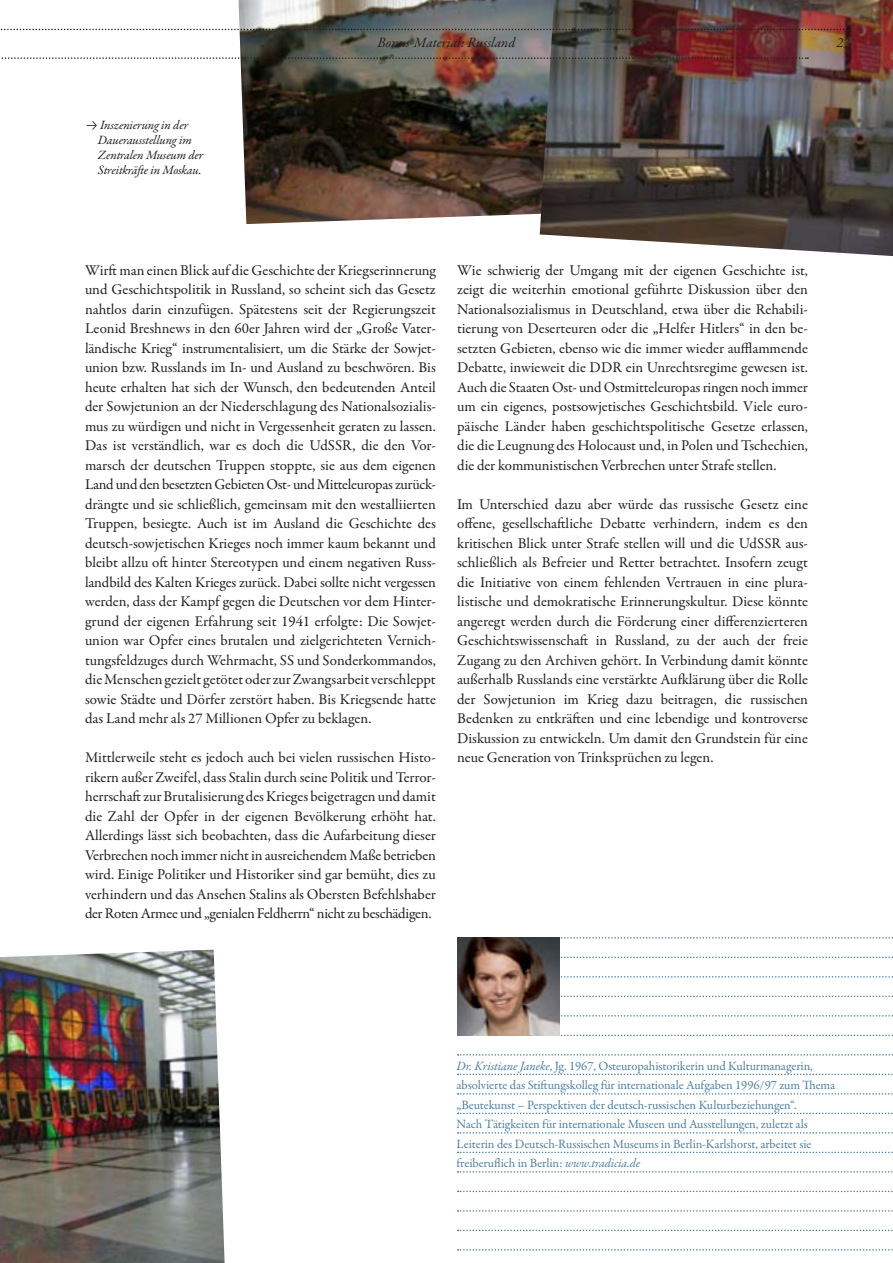
<style>
.page{position:relative;width:893px;height:1263px;background:#fff}
.page>*{position:absolute;margin:0;border:0;box-sizing:border-box;transform-origin:0 0}
.t1{font:15px/19.5px "Garamond Premr Pro";letter-spacing:-.005em;color:#231f20;text-align:justify}
.t2{font:italic 14.25px "Garamond Premr Pro";color:#231f20}
.t3{font:12.75px/19.5px "Garamond Premr Pro";letter-spacing:-.01em;color:#4e80a0}
.t4{font:italic 12.75px/15px "Garamond Premr Pro";letter-spacing:-.01em;color:#231f20}
.s1{font-style:italic}
</style>
<div class="page">
<img style="left:239px;top:0;width:301px;height:224px">
<img style="left:540px;top:0;width:353px;height:256px">
<svg style="left:1px;top:57px;width:807px;height:2px;background:#756765"></svg>
<svg style="left:0;top:29px;width:851px;height:1px"></svg>
<svg style="left:560px;top:976px;width:333px;height:1px"></svg>
<svg style="left:560px;top:995px;width:333px;height:2px"></svg>
<svg style="left:560px;top:1015px;width:333px;height:1px"></svg>
<svg style="left:458px;top:1034px;width:435px;height:2px"></svg>
<svg style="left:458px;top:1054px;width:435px;height:1px"></svg>
<svg style="left:458px;top:1073px;width:435px;height:2px"></svg>
<svg style="left:458px;top:1093px;width:435px;height:1px"></svg>
<svg style="left:458px;top:1112px;width:435px;height:2px"></svg>
<svg style="left:458px;top:1132px;width:435px;height:1px"></svg>
<svg style="left:458px;top:1151px;width:435px;height:2px"></svg>
<svg style="left:458px;top:1171px;width:435px;height:1px"></svg>
<svg style="left:458px;top:1190px;width:435px;height:2px"></svg>
<svg style="left:458px;top:1210px;width:435px;height:1px"></svg>
<svg style="left:458px;top:1229px;width:435px;height:2px"></svg>
<svg style="left:458px;top:1249px;width:435px;height:1px"></svg>
<svg style="left:458px;top:937px;width:435px;height:1px"></svg>
<svg style="left:560px;top:956px;width:333px;height:2px"></svg>
<img style="left:457px;top:938px;width:103px;height:97px">
<img style="left:0;top:950px;width:225px;height:313px">
<p class="t4" style="left:98px;top:118px;width:107px">Inszenierung in der<br>Dauerausstellung im<br>Zentralen Museum der<br>Streitkräfte in Moskau.</p>
<p class="t2" style="left:377px;top:34px;width:139px">Bonus-Material: Russland</p>
<p class="t2" style="left:837px;top:34px;width:15px">23</p>
<p class="t1" style="left:85px;top:261px;width:352px">Wirft man einen Blick auf die Geschichte der Kriegserinnerung und Geschichtspolitik in Russland, so scheint sich das Gesetz nahtlos darin einzufügen. Spätestens seit der Regierungszeit Leonid Breshnews in den 60er Jahren wird der „Große Vater&shy;ländische Krieg“ instrumentalisiert, um die Stärke der Sowjet&shy;union bzw. Russlands im In- und Ausland zu beschwören. Bis heute erhalten hat sich der Wunsch, den bedeutenden Anteil der Sowjetunion an der Niederschlagung des Nationalsozialis&shy;mus zu würdigen und nicht in Vergessenheit geraten zu lassen.<br>Das ist verständlich, war es doch die UdSSR, die den Vor&shy;marsch der deutschen Truppen stoppte, sie aus dem eigenen Land und den besetzten Gebieten Ost- und Mitteleuropas zurück&shy;drängte und sie schließlich, gemeinsam mit den westalliierten Truppen, besiegte. Auch ist im Ausland die Geschichte des deutsch-sowjetischen Krieges noch immer kaum bekannt und bleibt allzu oft hinter Stereotypen und einem negativen Russ&shy;landbild des Kalten Krieges zurück. Dabei sollte nicht vergessen werden, dass der Kampf gegen die Deutschen vor dem Hinter&shy;grund der eigenen Erfahrung seit 1941 erfolgte: Die Sowjet&shy;union war Opfer eines brutalen und zielgerichteten Vernich&shy;tungsfeldzuges durch Wehrmacht, SS und Sonderkommandos, die Menschen gezielt getötet oder zur Zwangsarbeit verschleppt sowie Städte und Dörfer zerstört haben. Bis Kriegsende hatte das Land mehr als 27 Millionen Opfer zu beklagen.</p>
<p class="t1" style="left:85px;top:748px;width:352px">Mittlerweile steht es jedoch auch bei vielen russischen Histo&shy;rikern außer Zweifel, dass Stalin durch seine Politik und Terror&shy;herrschaft zur Brutalisierung des Krieges beigetragen und damit die Zahl der Opfer in der eigenen Bevölkerung erhöht hat.<br>Allerdings lässt sich beobachten, dass die Aufarbeitung dieser Verbrechen noch immer nicht in ausreichendem Maße betrieben wird. Einige Politiker und Historiker sind gar bemüht, dies zu verhindern und das Ansehen Stalins als Obersten Befehlshaber der Roten Armee und „genialen Feldherrn“ nicht zu beschädigen.</p>
<p class="t1" style="left:457px;top:261px;width:352px">Wie schwierig der Umgang mit der eigenen Geschichte ist, zeigt die weiterhin emotional geführte Diskussion über den Nationalsozialismus in Deutschland, etwa über die Rehabili&shy;tierung von Deserteuren oder die „Helfer Hitlers“ in den be&shy;setzten Gebieten, ebenso wie die immer wieder aufflammende Debatte, inwieweit die DDR ein Unrechtsregime gewesen ist.<br>Auch die Staaten Ost- und Ostmitteleuropas ringen noch immer um ein eigenes, postsowjetisches Geschichtsbild. Viele euro&shy;päische Länder haben geschichtspolitische Gesetze erlassen, die die Leugnung des Holocaust und, in Polen und Tschechien, die der kommunistischen Verbrechen unter Strafe stellen.</p>
<p class="t1" style="left:457px;top:495px;width:352px">Im Unterschied dazu aber würde das russische Gesetz eine offene, gesellschaftliche Debatte verhindern, indem es den kritischen Blick unter Strafe stellen will und die UdSSR aus&shy;schließlich als Befreier und Retter betrachtet. Insofern zeugt die Initiative von einem fehlenden Vertrauen in eine plura&shy;listische und demokratische Erinnerungskultur. Diese könnte angeregt werden durch die Förderung einer differenzierteren Geschichtswissenschaft in Russland, zu der auch der freie Zugang zu den Archiven gehört. In Verbindung damit könnte außerhalb Russlands eine verstärkte Aufklärung über die Rolle der Sowjetunion im Krieg dazu beitragen, die russischen Bedenken zu entkräften und eine lebendige und kontroverse Diskussion zu entwickeln. Um damit den Grundstein für eine neue Generation von Trinksprüchen zu legen.</p>
<p class="t3" style="left:457px;top:1056px;width:380px"><span class="s1">Dr. Kristiane Janeke</span>, Jg. 1967, Osteuropahistorikerin und Kulturmanagerin, absolvierte das Stiftungskolleg für internationale Aufgaben 1996/97 zum Thema „Beutekunst – Perspektiven der deutsch-russischen Kulturbeziehungen“.<br>Nach Tätigkeiten für internationale Museen und Ausstellungen, zuletzt als Leiterin des Deutsch-Russischen Museums in Berlin-Karlshorst, arbeitet sie freiberuflich in Berlin: <span class="s1">www.tradicia.de</span></p>
</div>
